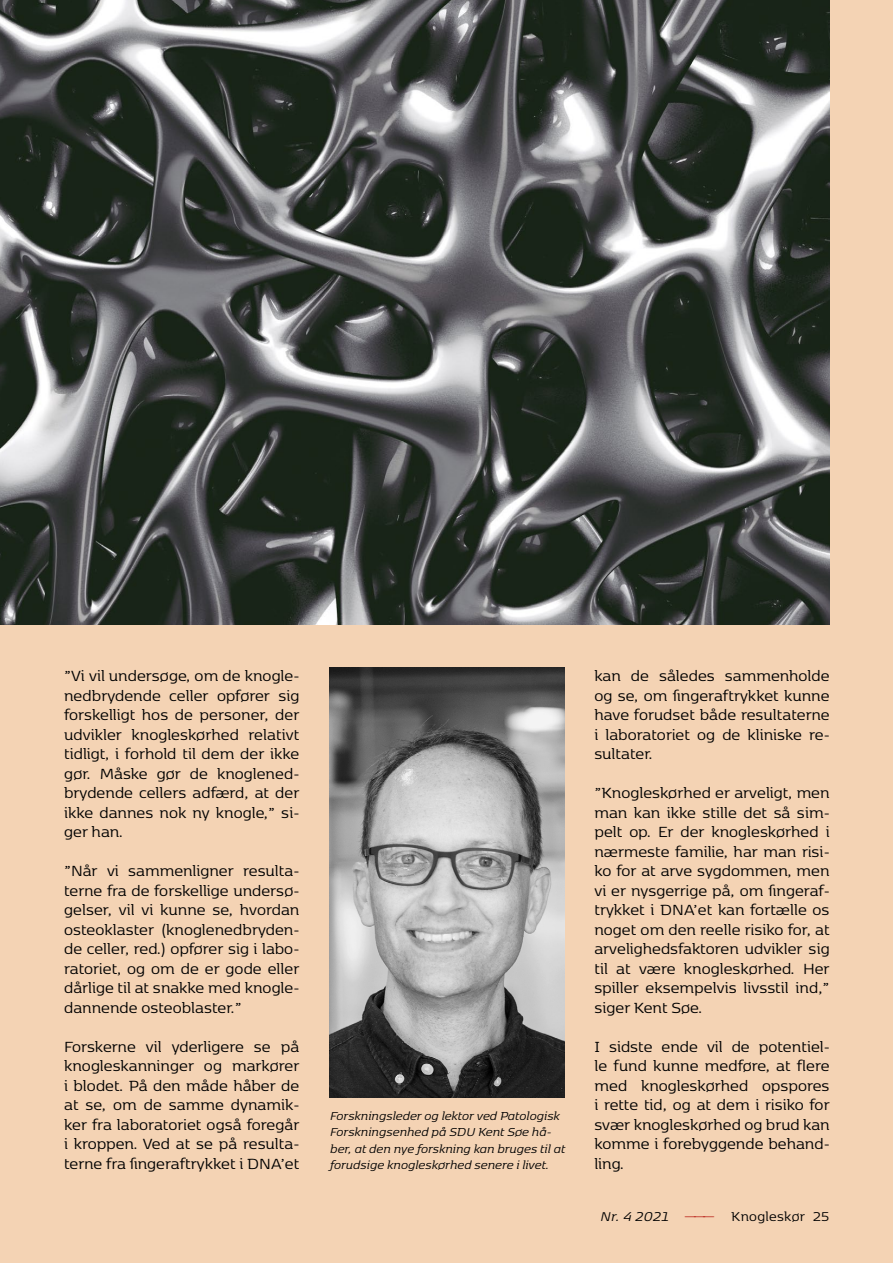
<style>
.page{position:relative;width:893px;height:1263px;background:#f4d3b4}
.page>*{position:absolute;margin:0;border:0;box-sizing:border-box;transform-origin:0 0}
.t1{font:17.25px/19.5px "Kobenhavn";letter-spacing:.005em;color:#000;text-align:justify}
.t2{font:15px "Kobenhavn";letter-spacing:.02em;color:#000}
.t3{font:italic 13.5px/16.5px "Kobenhavn";color:#000}
.s1{font-style:italic}
.s2{font-family:"Neo Sans Std";font-weight:300;color:#b10904}
</style>
<div class="page">
<img style="left:330px;top:668px;width:235px;height:429px">
<img style="left:0;top:0;width:829px;height:624px">
<p class="t1" style="left:64px;top:667px;width:237px">”Vi vil undersøge, om de knogle&shy;nedbrydende celler opfører sig forskelligt hos de personer, der udvikler knogleskørhed relativt tidligt, i forhold til dem der ikke gør. Måske gør de knoglened&shy;brydende cellers adfærd, at der ikke dannes nok ny knogle,” si&shy;ger han.</p>
<p class="t1" style="left:64px;top:862px;width:237px">”Når vi sammenligner resulta&shy;terne fra de forskellige undersø&shy;gelser, vil vi kunne se, hvordan osteoklaster (knoglenedbryden&shy;de celler, red.) opfører sig i labo&shy;ratoriet, og om de er gode eller dårlige til at snakke med knogle&shy;dannende osteoblaster.”</p>
<p class="t1" style="left:64px;top:1038px;width:237px">Forskerne vil yderligere se på knogleskanninger og markører i blodet. På den måde håber de at se, om de samme dynamik&shy;ker fra laboratoriet også foregår i kroppen. Ved at se på resulta&shy;terne fra fingeraftrykket i DNA’et</p>
<p class="t3" style="left:330px;top:1108px;width:237px">Forskningsleder og lektor ved Patologisk Forskningsenhed på SDU Kent Søe hå&shy;ber, at den nye forskning kan bruges til at forudsige knogleskørhed senere i livet.</p>
<p class="t1" style="left:594px;top:667px;width:237px">kan de således sammenholde og se, om fingeraftrykket kunne have forudset både resultaterne i laboratoriet og de kliniske re&shy;sultater.</p>
<p class="t1" style="left:594px;top:784px;width:237px">”Knogleskørhed er arveligt, men man kan ikke stille det så sim&shy;pelt op. Er der knogleskørhed i nærmeste familie, har man risi&shy;ko for at arve sygdommen, men vi er nysgerrige på, om fingeraf&shy;trykket i DNA’et kan fortælle os noget om den reelle risiko for, at arvelighedsfaktoren udvikler sig til at være knogleskørhed. Her spiller eksempelvis livsstil ind,” siger Kent Søe.</p>
<p class="t1" style="left:594px;top:1038px;width:237px">I sidste ende vil de potentiel&shy;le fund kunne medføre, at flere med knogleskørhed opspores i rette tid, og at dem i risiko for svær knogleskørhed og brud kan komme i forebyggende behand&shy;ling.</p>
<p class="t2" style="left:600px;top:1212px;width:231px"><span class="s1">Nr. 4 2021</span> <span class="s2">———</span> Knogleskør 25</p>
</div>
